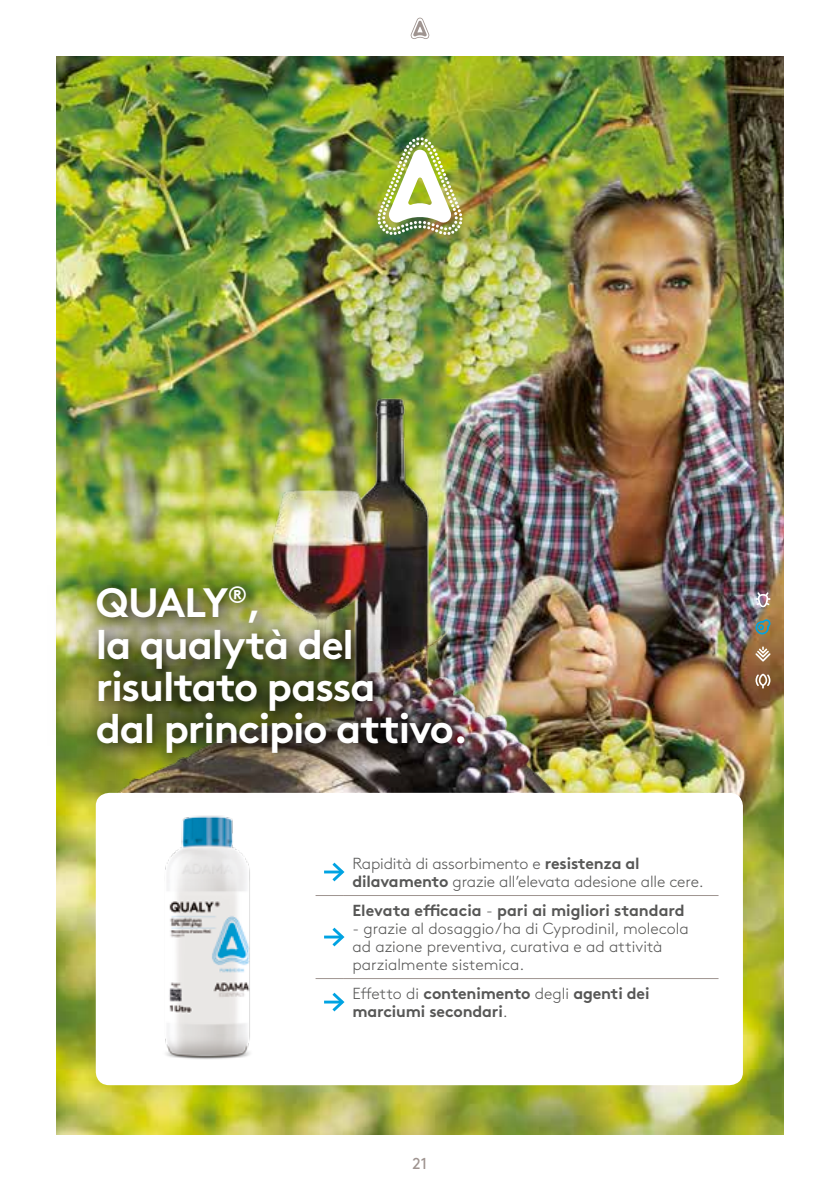
<style>
.page{position:relative;width:840px;height:1191px;background:#fff}
.page>*{position:absolute;margin:0;border:0;box-sizing:border-box;transform-origin:0 0}
.t1{font:700 41px/42px "Brown Std";letter-spacing:-.03em;color:#fff}
.t2{font:300 16px/18px "Brown Std";color:#575756}
.t3{font:700 16px/18px "Brown Std";letter-spacing:-.01em;color:#575756}
.t4{font:15.8px "Brown Std";color:#9f9490}
.s1{font-weight:700}
.s2{font-weight:300}
</style>
<div class="page">
<svg style="left:410px;top:18px;width:19px;height:21px"></svg>
<img style="left:57px;top:57px;width:725px;height:1077px">
<img style="left:377px;top:137px;width:85px;height:98px">
<svg style="left:755px;top:592px;width:15px;height:15px"></svg>
<svg style="left:755px;top:619px;width:15px;height:15px"></svg>
<svg style="left:755px;top:646px;width:15px;height:15px"></svg>
<svg style="left:755px;top:673px;width:15px;height:15px"></svg>
<img style="left:118px;top:375px;width:499px;height:418px">
<div style="left:96px;top:793px;width:646px;height:292px;background:#fff;border-radius:13px"></div>
<svg style="left:315px;top:895px;width:29px;height:1px"></svg>
<hr style="left:344px;top:895px;width:374px;height:1px;background:#9f9490">
<svg style="left:315px;top:978px;width:29px;height:1px"></svg>
<hr style="left:344px;top:978px;width:374px;height:1px;background:#9f9490">
<hr style="left:324px;top:870px;width:18px;height:3px;background:#00a3e2">
<svg style="left:329px;top:862px;width:16px;height:20px"></svg>
<hr style="left:324px;top:935px;width:18px;height:3px;background:#00a3e2">
<svg style="left:329px;top:927px;width:16px;height:20px"></svg>
<hr style="left:324px;top:1000px;width:18px;height:3px;background:#00a3e2">
<svg style="left:329px;top:992px;width:16px;height:20px"></svg>
<div style="left:46px;top:536px;width:466px;height:263px;background:#000;opacity:.75"></div>
<img style="left:125px;top:793px;width:163px;height:267px">
<h1 class="t1" style="left:96px;top:581px;width:373px">QUALY<sup>®</sup>,<br>la qualytà del risultato passa<br>dal principio attivo.</h1>
<p class="t2" style="left:352px;top:854px;width:352px">Rapidità di assorbimento e <span class="s1">resistenza al dilavamento</span> grazie all’elevata adesione alle cere.</p>
<p class="t3" style="left:352px;top:901px;width:333px">Elevata efficacia <span class="s2">-</span> pari ai migliori standard</p>
<p class="t2" style="left:352px;top:919px;width:337px">- grazie al dosaggio/ha di Cyprodinil, molecola ad azione preventiva, curativa e ad attività parzialmente sistemica.</p>
<p class="t3" style="left:352px;top:984px;width:298px"><span class="s2">Effetto di</span> contenimento <span class="s2">degli</span> agenti dei marciumi secondari<span class="s2">.</span></p>
<p class="t4" style="left:412px;top:1153px;width:16px">21</p>
</div>
